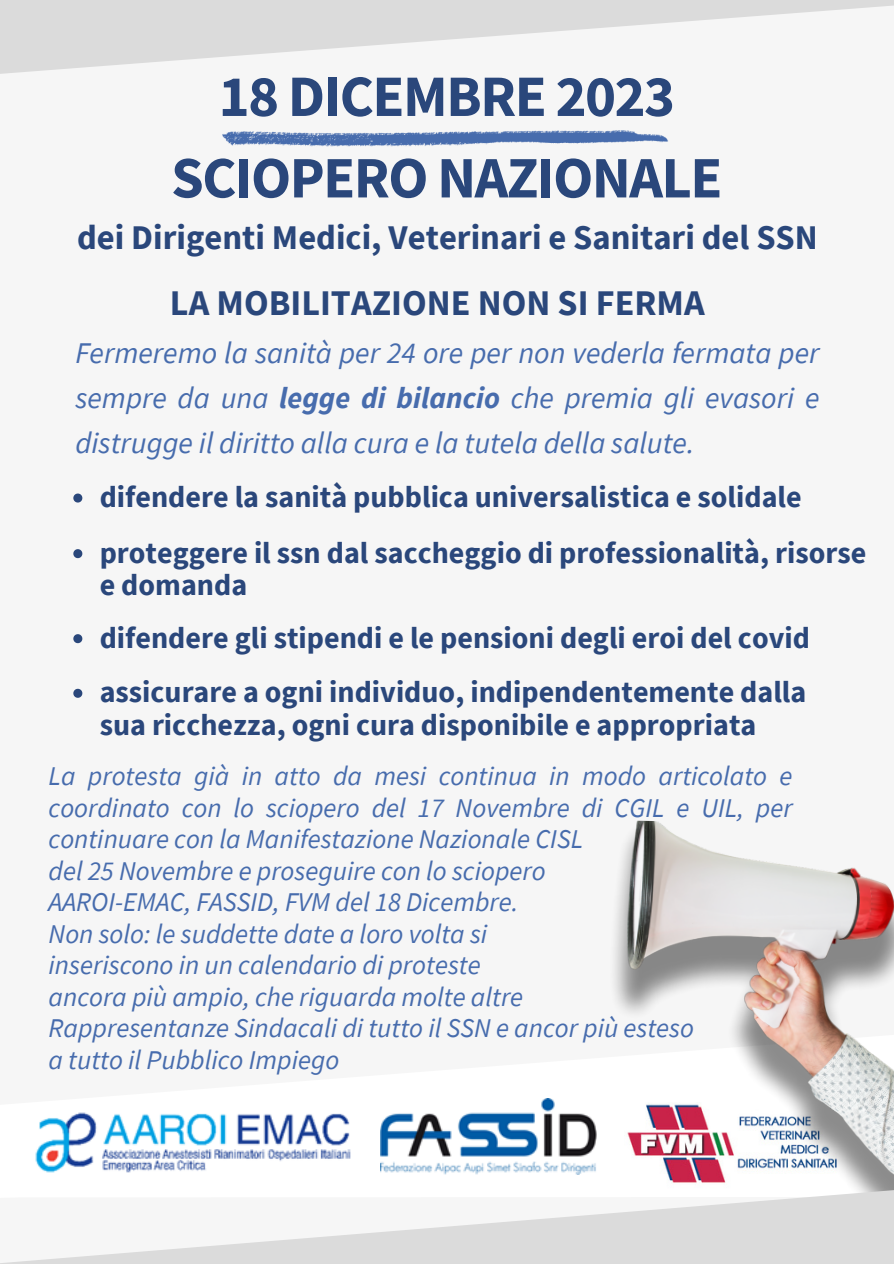
<style>
.page{position:relative;width:894px;height:1264px;background:#fff}
.page>*{position:absolute;margin:0;border:0;box-sizing:border-box;transform-origin:0 0}
.t1{font:700 58.65px "Source Sans Pro";letter-spacing:-.025em;color:#2a477b}
.t2{font:700 36px "Source Sans Pro";color:#2a477b}
.t3{font:700 34.5px "Source Sans Pro";color:#2a477b}
.t4{font:700 30px/32.7px "Source Sans Pro";color:#2a477b}
.t5{font:italic 30px/45px "Source Sans Pro";color:#476cad;text-align:justify}
.t6{font:italic 27px/31.5px "Source Sans Pro";color:#476cad;text-align:justify}
.s1{font-weight:700}
</style>
<div class="page">
<div style="left:0;top:0;width:893px;height:1012px;background:#f6f6f6"></div>
<img style="left:39px;top:1112px;width:311px;height:15px">
<img style="left:380px;top:1098px;width:216px;height:29px">
<img style="left:614px;top:820px;width:279px;height:307px">
<svg style="left:3px;top:1127px;width:890px;height:136px"></svg>
<svg style="left:73px;top:493px;width:9px;height:9px"></svg>
<svg style="left:73px;top:549px;width:9px;height:9px"></svg>
<svg style="left:73px;top:688px;width:9px;height:9px"></svg>
<svg style="left:0;top:0;width:893px;height:147px"></svg>
<svg style="left:73px;top:634px;width:9px;height:9px"></svg>
<p class="t1" style="left:218px;top:58px;width:458px">18 DICEMBRE 2023</p>
<p class="t1" style="left:171px;top:140px;width:552px">SCIOPERO NAZIONALE</p>
<p class="t3" style="left:77px;top:215px;width:742px">dei Dirigenti Medici, Veterinari e Sanitari del SSN</p>
<p class="t2" style="left:170px;top:280px;width:536px">LA MOBILITAZIONE NON SI FERMA</p>
<p class="t5" style="left:75px;top:329px;width:745px">Fermeremo la sanità per 24 ore per non vederla fermata per sempre da una <span class="s1">legge di bilancio</span> che premia gli evasori e distrugge il diritto alla cura e la tutela della salute.</p>
<p class="t4" style="left:100px;top:480px;width:703px">difendere la sanità pubblica universalistica e solidale</p>
<p class="t4" style="left:100px;top:535px;width:767px">proteggere il ssn dal saccheggio di professionalità, risorse e domanda</p>
<p class="t4" style="left:100px;top:620px;width:711px">difendere gli stipendi e le pensioni degli eroi del covid</p>
<p class="t4" style="left:100px;top:675px;width:708px">assicurare a ogni individuo, indipendentemente dalla sua ricchezza, ogni cura disponibile e appropriata</p>
<p class="t6" style="left:49px;top:759px;width:745px">La protesta già in atto da mesi continua in modo articolato e coordinato con lo sciopero del 17 Novembre di CGIL e UIL, per continuare con la Manifestazione Nazionale CISL</p>
<p class="t6" style="left:49px;top:854px;width:498px">del 25 Novembre e proseguire con lo sciopero</p>
<p class="t6" style="left:49px;top:885px;width:471px">AAROI-EMAC, FASSID, FVM del 18 Dicembre.</p>
<p class="t6" style="left:49px;top:917px;width:440px">Non solo: le suddette date a loro volta si</p>
<p class="t6" style="left:49px;top:948px;width:433px">inseriscono in un calendario di proteste</p>
<p class="t6" style="left:49px;top:980px;width:476px">ancora più ampio, che riguarda molte altre</p>
<p class="t6" style="left:49px;top:1011px;width:647px">Rappresentanze Sindacali di tutto il SSN e ancor più esteso</p>
<p class="t6" style="left:49px;top:1043px;width:292px">a tutto il Pubblico Impiego</p>
</div>
